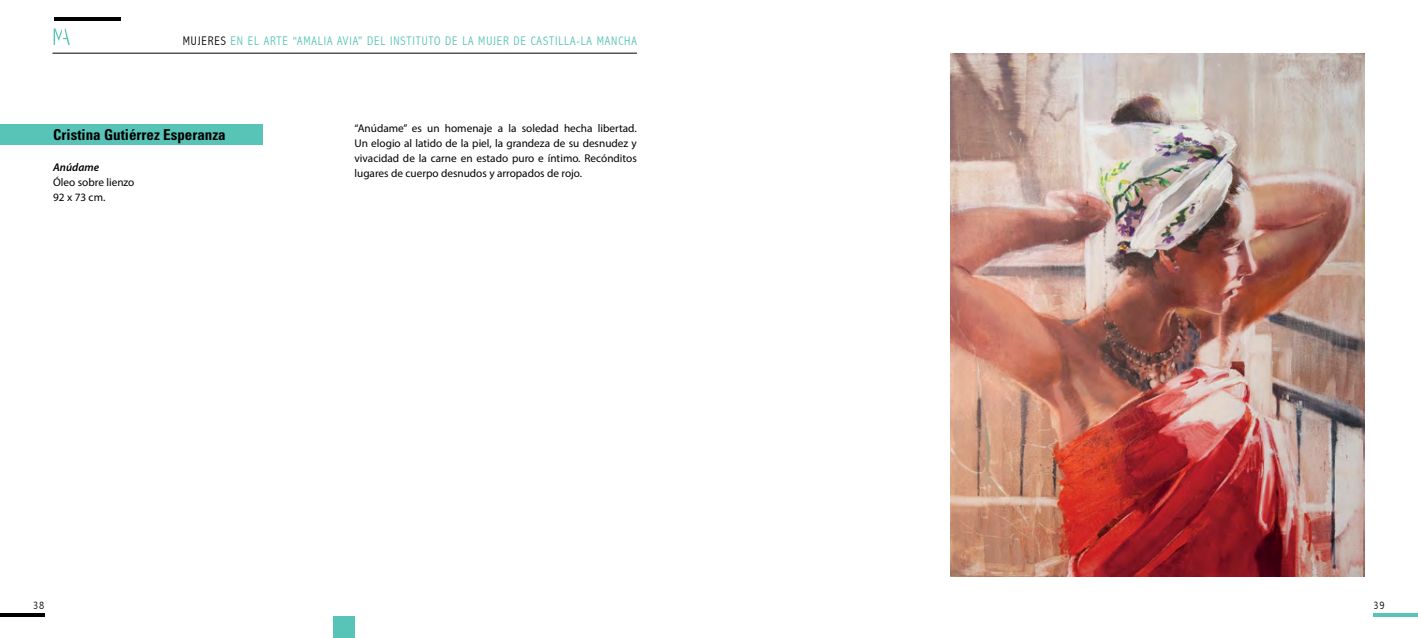
<style>
.page{position:relative;width:1418px;height:638px;background:#fff}
.page>*{position:absolute;margin:0;border:0;box-sizing:border-box;transform-origin:0 0}
.t1{font:700 condensed 15px "Univers";color:#000}
.t2{font:300 condensed 12.5px "Abadi";letter-spacing:.07em;color:#58c3b7}
.t3{font:11.25px/15px "Myriad Pro";color:#000;text-align:justify}
.t4{font:italic 600 11.25px "Myriad Pro";color:#000}
.t5{font:300 condensed 11.25px "Abadi";color:#000}
.s1{color:#000}
</style>
<div class="page">
<hr style="left:0;top:613px;width:45px;height:4px;background:#000">
<hr style="left:1373px;top:613px;width:44px;height:4px;background:#58c3b7">
<div style="left:0;top:124px;width:262px;height:20px;background:#58c3b7"></div>
<hr style="left:52px;top:53px;width:585px;height:1px;background:#000">
<hr style="left:54px;top:17px;width:66px;height:4px;background:#000">
<svg style="left:54px;top:28px;width:16px;height:17px"></svg>
<div style="left:334px;top:617px;width:21px;height:21px;background:#58c3b7"></div>
<img style="left:950px;top:53px;width:414px;height:523px">
<p class="t2" style="left:183px;top:33px;width:455px"><span class="s1">MUJERES</span> EN EL ARTE “AMALIA AVIA” DEL INSTITUTO DE LA MUJER DE CASTILLA-LA MANCHA</p>
<h1 class="t1" style="left:59px;top:126px;width:68px">Alicia Díaz</h1>
<p class="t3" style="left:354px;top:121px;width:284px">“Anúdame” es un homenaje a la soledad hecha libertad.<br>Un elogio al latido de la piel, la grandeza de su desnudez y vivacidad de la carne en estado puro e íntimo. Recónditos lugares de cuerpo desnudos y arropados de rojo.</p>
<h1 class="t1" style="left:53px;top:126px;width:174px">Cristina Gutiérrez Esperanza</h1>
<p class="t4" style="left:53px;top:160px;width:47px">Anúdame</p>
<p class="t3" style="left:53px;top:175px;width:83px">Óleo sobre lienzo<br>92 x 73 cm.</p>
<p class="t5" style="left:33px;top:598px;width:13px">38</p>
<p class="t5" style="left:1373px;top:598px;width:13px">39</p>
</div>
